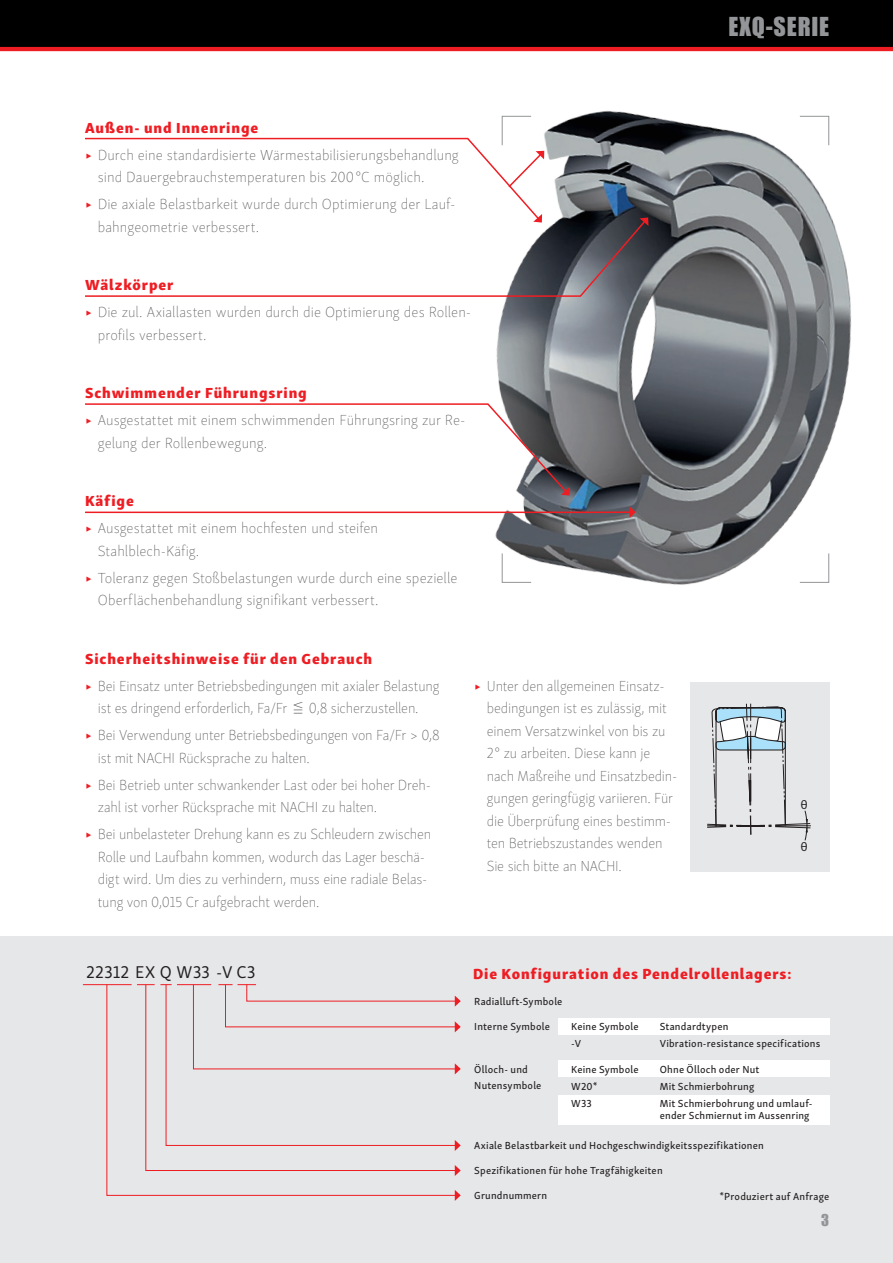
<style>
.page{position:relative;width:893px;height:1263px;background:#fff}
.page>*{position:absolute;margin:0;border:0;box-sizing:border-box;transform-origin:0 0}
.t1{font:24px "Impact";letter-spacing:.035em;color:#939598}
.t2{font:17.55px "Skolar Sans";letter-spacing:.015em;color:#231f20}
.t3{font:100 15px/22.5px "Skolar Sans";letter-spacing:-.005em;color:#57585a}
.t4{font:15px "Skolar Sans Eb";letter-spacing:.06em;color:#ee1d23}
.t5{font:15px "Impact";color:#939598}
.t6{font:12.45px "Myriad Pro";color:#231f20}
.t7{font:10.5px/16.8px "Skolar Sans Me";letter-spacing:.02em;color:#231f20}
.s1{color:#ee1d23}
.s2{font-family:"Li Sung";font-weight:300}
</style>
<div class="page">
<svg style="left:0;top:0;width:893px;height:51px"></svg>
<div style="left:0;top:936px;width:893px;height:327px;background:#e6e7e9"></div>
<img style="left:495px;top:110px;width:357px;height:475px">
<svg style="left:85px;top:403px;width:485px;height:92px"></svg>
<svg style="left:85px;top:506px;width:551px;height:12px"></svg>
<svg style="left:85px;top:115px;width:563px;height:183px"></svg>
<div style="left:690px;top:682px;width:139px;height:190px;background:#e6e7e9"></div>
<svg style="left:707px;top:703px;width:104px;height:138px"></svg>
<div style="left:558px;top:1060px;width:271px;height:17px;background:#fff"></div>
<div style="left:558px;top:1095px;width:271px;height:29px;background:#fff"></div>
<div style="left:558px;top:1018px;width:271px;height:17px;background:#fff"></div>
<hr style="left:83px;top:984px;width:49px;height:1px;background:#ee1d23">
<svg style="left:456px;top:997px;width:5px;height:34px"></svg>
<svg style="left:106px;top:984px;width:350px;height:212px"></svg>
<svg style="left:455px;top:1063px;width:6px;height:11px"></svg>
<svg style="left:455px;top:1140px;width:6px;height:11px"></svg>
<svg style="left:455px;top:1165px;width:6px;height:11px"></svg>
<svg style="left:455px;top:1190px;width:6px;height:11px"></svg>
<p class="t4" style="left:85px;top:115px;width:175px">Außen- und Innenringe</p>
<p class="t3" style="left:98px;top:142px;width:363px;text-indent:-13px"><span class="s1">▶</span> Durch eine standardisierte Wärmestabilisierungsbehandlung sind Dauergebrauchstemperaturen bis 200 °C möglich.</p>
<p class="t3" style="left:98px;top:192px;width:359px;text-indent:-13px"><span class="s1">▶</span> Die axiale Belastbarkeit wurde durch Optimierung der Lauf&shy;bahngeometrie verbessert.</p>
<p class="t4" style="left:85px;top:272px;width:90px">Wälzkörper</p>
<p class="t3" style="left:98px;top:300px;width:375px;text-indent:-13px"><span class="s1">▶</span> Die zul. Axiallasten wurden durch die Optimierung des Rollen&shy;profils verbessert.</p>
<p class="t4" style="left:85px;top:380px;width:223px">Schwimmender Führungsring</p>
<p class="t3" style="left:98px;top:408px;width:369px;text-indent:-13px"><span class="s1">▶</span> Ausgestattet mit einem schwimmenden Führungsring zur Re&shy;gelung der Rollenbewegung.</p>
<p class="t4" style="left:85px;top:488px;width:50px">Käfige</p>
<p class="t3" style="left:98px;top:516px;width:282px;text-indent:-13px"><span class="s1">▶</span> Ausgestattet mit einem hochfesten und steifen<br>Stahlblech-Käfig.</p>
<p class="t3" style="left:98px;top:565px;width:361px;text-indent:-13px"><span class="s1">▶</span> Toleranz gegen Stoßbelastungen wurde durch eine spezielle<br>Oberflächenbehandlung signifikant verbessert.</p>
<p class="t4" style="left:85px;top:646px;width:289px">Sicherheitshinweise für den Gebrauch</p>
<p class="t3" style="left:85px;top:673px;width:356px;text-align:center"><span class="s1">▶</span> Bei Einsatz unter Betriebsbedingungen mit axialer Belastung ist es dringend erforderlich, Fa/Fr <span class="s2">≦</span> 0,8 sicherzustellen.</p>
<p class="t3" style="left:98px;top:723px;width:344px;text-indent:-13px"><span class="s1">▶</span> Bei Verwendung unter Betriebsbedingungen von Fa/Fr &gt; 0,8 ist mit NACHI Rücksprache zu halten.</p>
<p class="t3" style="left:98px;top:772px;width:335px;text-indent:-13px"><span class="s1">▶</span> Bei Betrieb unter schwankender Last oder bei hoher Dreh&shy;zahl ist vorher Rücksprache mit NACHI zu halten.</p>
<p class="t3" style="left:98px;top:822px;width:335px;text-indent:-13px"><span class="s1">▶</span> Bei unbelasteter Drehung kann es zu Schleudern zwischen Rolle und Laufbahn kommen, wodurch das Lager beschä&shy;digt wird. Um dies zu verhindern, muss eine radiale Belas&shy;tung von 0,015 Cr aufgebracht werden.</p>
<p class="t3" style="left:487px;top:673px;width:192px;text-indent:-13px"><span class="s1">▶</span> Unter den allgemeinen Einsatz&shy;bedingungen ist es zulässig, mit einem Versatzwinkel von bis zu<br>2 ° zu arbeiten. Diese kann je nach Maßreihe und Einsatzbedin&shy;gungen geringfügig variieren. Für die Überprüfung eines bestimm&shy;ten Betriebszustandes wenden<br>Sie sich bitte an NACHI.</p>
<h1 class="t1" style="left:728px;top:8px;width:102px">EXQ-SERIE</h1>
<p class="t6" style="left:801px;top:797px;width:8px">θ</p>
<p class="t6" style="left:801px;top:840px;width:8px">θ</p>
<p class="t2" style="left:86px;top:958px;width:171px">22312 EX Q W33 -V C3</p>
<p class="t4" style="left:473px;top:961px;width:320px">Die Konfiguration des Pendelrollenlagers:</p>
<p class="t7" style="left:474px;top:992px;width:90px">Radialluft-Symbole</p>
<p class="t7" style="left:474px;top:1017px;width:77px">Interne Symbole</p>
<p class="t7" style="left:474px;top:1060px;width:69px">Ölloch- und<br>Nutensymbole</p>
<p class="t7" style="left:571px;top:1017px;width:69px">Keine Symbole -V</p>
<p class="t7" style="left:571px;top:1060px;width:69px">Keine Symbole<br>W20*<br>W33</p>
<p class="t7" style="left:660px;top:1017px;width:162px">Standardtypen<br>Vibration-resistance specifications</p>
<p class="t7" style="left:660px;top:1060px;width:154px">Ohne Ölloch oder Nut<br>Mit Schmierbohrung<br>Mit Schmierbohrung und umlauf-</p>
<p class="t7" style="left:660px;top:1106px;width:151px">ender Schmiernut im Aussenring</p>
<p class="t7" style="left:474px;top:1136px;width:291px">Axiale Belastbarkeit und Hochgeschwindigkeitsspezifikationen</p>
<p class="t7" style="left:474px;top:1161px;width:190px">Spezifikationen für hohe Tragfähigkeiten</p>
<p class="t7" style="left:474px;top:1186px;width:74px">Grundnummern</p>
<p class="t7" style="left:719px;top:1187px;width:111px">*Produziert auf Anfrage</p>
<p class="t5" style="left:821px;top:1209px;width:9px">3</p>
</div>
